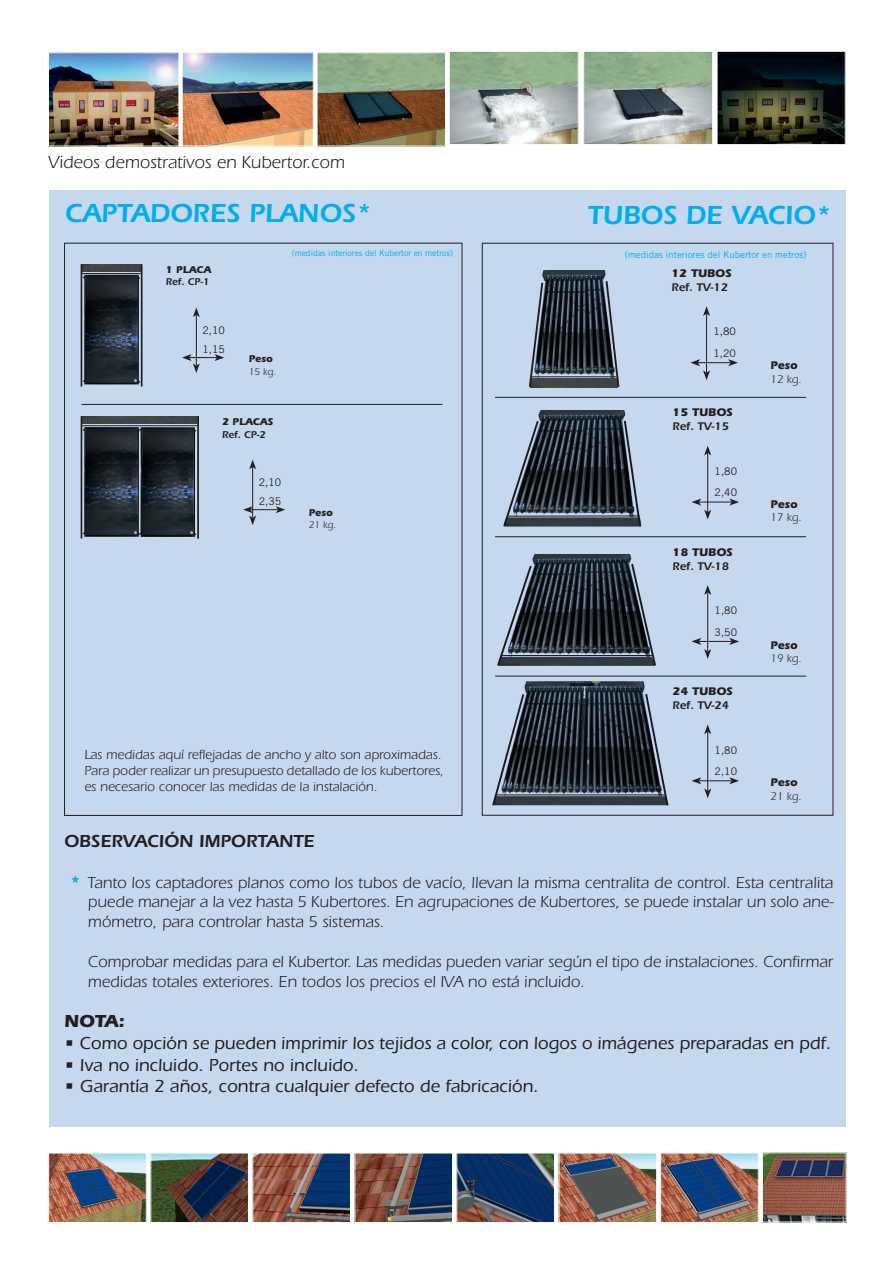
<style>
.page{position:relative;width:893px;height:1263px;background:#fff}
.page>*{position:absolute;margin:0;border:0;box-sizing:border-box;transform-origin:0 0}
.t1{font:600 27px "ITC Eras Std";color:#00aeef}
.t2{font:500 18px "ITC Eras Std";color:#231f20}
.t3{font:18px "ITC Eras Std";color:#231f20}
.t4{font:600 18px "ITC Eras Std";color:#231f20}
.t5{font:700 18px "ITC Eras Std";color:#231f20}
.t6{font:16.5px/19.8px "ITC Eras Std";color:#231f20;text-align:justify}
.t7{font:900 condensed 16.5px "Helvetica Neue LT Std";color:#00aeef}
.t8{font:13.5px "ITC Eras Std";color:#231f20}
.t9{font:700 11.4px "ITC Eras Std";color:#231f20}
.t10{font:600 11.4px "ITC Eras Std";color:#231f20}
.t11{font:11.4px "ITC Eras Std";color:#231f20}
.t12{font:10.5px "Trade Gothic LT Std";color:#231f20}
.t13{font:700 10.2px "ITC Eras Std";color:#231f20}
.t14{font:600 10.2px "ITC Eras Std";color:#231f20}
.t15{font:10.2px "ITC Eras Std";color:#231f20}
.t16{font:9.6px "Trade Gothic LT Std";color:#00aeef}
.t17{font:8.4px "Trade Gothic LT Std";color:#00aeef}
</style>
<div class="page">
<div style="left:49px;top:190px;width:797px;height:937px;background:#c6d8ee"></div>
<img style="left:50px;top:54px;width:127px;height:90px">
<div style="left:48px;top:52px;width:131px;height:94px;border:1px solid #fff"></div>
<img style="left:184px;top:54px;width:128px;height:90px">
<div style="left:182px;top:52px;width:132px;height:94px;border:1px solid #fff"></div>
<img style="left:319px;top:54px;width:125px;height:90px">
<div style="left:317px;top:52px;width:129px;height:94px;border:1px solid #fff"></div>
<img style="left:451px;top:53px;width:126px;height:90px">
<div style="left:449px;top:51px;width:130px;height:94px;border:1px solid #fff"></div>
<img style="left:585px;top:53px;width:126px;height:90px">
<div style="left:583px;top:51px;width:130px;height:94px;border:1px solid #fff"></div>
<img style="left:719px;top:53px;width:125px;height:90px">
<div style="left:717px;top:51px;width:129px;height:94px;border:1px solid #fff"></div>
<img style="left:542px;top:270px;width:64px;height:105px">
<img style="left:544px;top:378px;width:60px;height:9px">
<hr style="left:532px;top:376px;width:84px;height:1px;background:#231f20">
<svg style="left:528px;top:281px;width:16px;height:107px"></svg>
<svg style="left:604px;top:279px;width:16px;height:109px"></svg>
<img style="left:538px;top:411px;width:88px;height:8px">
<svg style="left:503px;top:419px;width:139px;height:108px"></svg>
<img style="left:532px;top:554px;width:100px;height:8px">
<svg style="left:497px;top:562px;width:159px;height:104px"></svg>
<img style="left:524px;top:682px;width:121px;height:10px">
<svg style="left:492px;top:692px;width:177px;height:114px"></svg>
<hr style="left:495px;top:397px;width:311px;height:1px;background:#231f20">
<hr style="left:495px;top:536px;width:311px;height:1px;background:#231f20">
<hr style="left:495px;top:676px;width:311px;height:1px;background:#231f20">
<hr style="left:706px;top:314px;width:1px;height:59px;background:#231f20">
<svg style="left:703px;top:306px;width:7px;height:10px"></svg>
<hr style="left:707px;top:453px;width:1px;height:59px;background:#231f20">
<svg style="left:704px;top:446px;width:7px;height:9px"></svg>
<hr style="left:707px;top:592px;width:1px;height:59px;background:#231f20">
<svg style="left:704px;top:585px;width:7px;height:10px"></svg>
<hr style="left:707px;top:732px;width:1px;height:59px;background:#231f20">
<svg style="left:704px;top:724px;width:7px;height:10px"></svg>
<hr style="left:698px;top:362px;width:33px;height:1px;background:#231f20">
<svg style="left:728px;top:359px;width:10px;height:7px"></svg>
<svg style="left:690px;top:359px;width:20px;height:21px"></svg>
<hr style="left:699px;top:502px;width:33px;height:1px;background:#231f20">
<svg style="left:729px;top:498px;width:10px;height:8px"></svg>
<svg style="left:691px;top:498px;width:20px;height:21px"></svg>
<hr style="left:699px;top:641px;width:33px;height:1px;background:#231f20">
<svg style="left:729px;top:638px;width:10px;height:7px"></svg>
<svg style="left:691px;top:638px;width:20px;height:21px"></svg>
<hr style="left:699px;top:780px;width:33px;height:1px;background:#231f20">
<svg style="left:729px;top:777px;width:10px;height:7px"></svg>
<svg style="left:691px;top:777px;width:20px;height:21px"></svg>
<img style="left:83px;top:275px;width:57px;height:109px">
<img style="left:82px;top:264px;width:59px;height:8px">
<hr style="left:81px;top:273px;width:60px;height:1px;background:#231f20">
<hr style="left:81px;top:264px;width:1px;height:122px;background:#231f20">
<hr style="left:141px;top:264px;width:2px;height:122px;background:#231f20">
<img style="left:83px;top:427px;width:113px;height:110px">
<img style="left:82px;top:416px;width:115px;height:8px">
<hr style="left:81px;top:425px;width:117px;height:1px;background:#231f20">
<hr style="left:81px;top:416px;width:1px;height:122px;background:#231f20">
<hr style="left:197px;top:416px;width:2px;height:123px;background:#231f20">
<hr style="left:81px;top:404px;width:362px;height:1px;background:#231f20">
<hr style="left:196px;top:315px;width:1px;height:51px;background:#231f20">
<svg style="left:193px;top:308px;width:7px;height:9px"></svg>
<svg style="left:182px;top:354px;width:42px;height:19px"></svg>
<hr style="left:252px;top:467px;width:1px;height:51px;background:#231f20">
<svg style="left:249px;top:460px;width:7px;height:9px"></svg>
<svg style="left:243px;top:506px;width:42px;height:19px"></svg>
<img style="left:764px;top:1154px;width:81px;height:66px">
<div style="left:762px;top:1152px;width:85px;height:70px;border:1px solid #fff"></div>
<img style="left:50px;top:1154px;width:95px;height:67px">
<div style="left:48px;top:1152px;width:99px;height:71px;border:1px solid #fff"></div>
<img style="left:152px;top:1154px;width:95px;height:67px">
<div style="left:150px;top:1152px;width:99px;height:71px;border:1px solid #fff"></div>
<img style="left:458px;top:1154px;width:95px;height:67px">
<div style="left:456px;top:1152px;width:99px;height:71px;border:1px solid #fff"></div>
<img style="left:254px;top:1154px;width:95px;height:67px">
<div style="left:252px;top:1152px;width:99px;height:71px;border:1px solid #fff"></div>
<img style="left:560px;top:1154px;width:95px;height:67px">
<div style="left:558px;top:1152px;width:99px;height:71px;border:1px solid #fff"></div>
<img style="left:356px;top:1154px;width:95px;height:67px">
<div style="left:354px;top:1152px;width:99px;height:71px;border:1px solid #fff"></div>
<img style="left:662px;top:1154px;width:95px;height:67px">
<div style="left:660px;top:1152px;width:99px;height:71px;border:1px solid #fff"></div>
<p class="t3" style="left:48px;top:152px;width:298px">Videos demostrativos en Kubertor.com</p>
<p class="t1" style="left:65px;top:197px;width:308px">CAPTADORES PLANOS*</p>
<p class="t13" style="left:166px;top:264px;width:47px">1 PLACA</p>
<p class="t14" style="left:166px;top:276px;width:45px">Ref. CP-1</p>
<p class="t12" style="left:202px;top:324px;width:24px">2,10</p>
<p class="t12" style="left:202px;top:343px;width:24px">1,15</p>
<p class="t17" style="left:292px;top:248px;width:163px">(medidas interiores del Kubertor en metros)</p>
<p class="t13" style="left:249px;top:353px;width:26px">Peso</p>
<p class="t15" style="left:249px;top:366px;width:29px">15 kg.</p>
<p class="t13" style="left:222px;top:416px;width:53px">2 PLACAS</p>
<p class="t14" style="left:222px;top:428px;width:45px">Ref. CP-2</p>
<p class="t12" style="left:259px;top:476px;width:24px">2,10</p>
<p class="t12" style="left:259px;top:495px;width:24px">2,35</p>
<p class="t13" style="left:309px;top:507px;width:26px">Peso</p>
<p class="t15" style="left:309px;top:519px;width:29px">21 kg.</p>
<p class="t8" style="left:84px;top:747px;width:359px">Las medidas aquí reflejadas de ancho y alto son aproximadas.</p>
<p class="t8" style="left:84px;top:763px;width:361px">Para poder realizar un presupuesto detallado de los kubertores,</p>
<p class="t8" style="left:84px;top:779px;width:295px">es necesario conocer las medidas de la instalación.</p>
<p class="t1" style="left:588px;top:200px;width:245px">TUBOS DE VACIO*</p>
<p class="t16" style="left:625px;top:249px;width:183px">(medidas interiores del Kubertor en metros)</p>
<p class="t9" style="left:671px;top:267px;width:62px">12 TUBOS</p>
<p class="t10" style="left:671px;top:280px;width:58px">Ref. TV-12</p>
<p class="t12" style="left:713px;top:325px;width:24px">1,80</p>
<p class="t12" style="left:713px;top:347px;width:24px">1,20</p>
<p class="t9" style="left:673px;top:406px;width:62px">15 TUBOS</p>
<p class="t10" style="left:673px;top:420px;width:58px">Ref. TV-15</p>
<p class="t12" style="left:715px;top:465px;width:24px">1,80</p>
<p class="t12" style="left:715px;top:486px;width:24px">2,40</p>
<p class="t9" style="left:673px;top:545px;width:62px">18 TUBOS</p>
<p class="t10" style="left:673px;top:559px;width:58px">Ref. TV-18</p>
<p class="t12" style="left:715px;top:604px;width:24px">1,80</p>
<p class="t12" style="left:715px;top:625px;width:24px">3,50</p>
<p class="t9" style="left:673px;top:685px;width:62px">24 TUBOS</p>
<p class="t10" style="left:673px;top:699px;width:58px">Ref. TV-24</p>
<p class="t12" style="left:715px;top:743px;width:24px">1,80</p>
<p class="t12" style="left:715px;top:765px;width:24px">2,10</p>
<p class="t9" style="left:770px;top:358px;width:29px">Peso</p>
<p class="t11" style="left:770px;top:373px;width:33px">12 kg.</p>
<p class="t9" style="left:770px;top:497px;width:29px">Peso</p>
<p class="t11" style="left:770px;top:511px;width:33px">17 kg.</p>
<p class="t9" style="left:770px;top:638px;width:29px">Peso</p>
<p class="t11" style="left:770px;top:652px;width:33px">19 kg.</p>
<p class="t9" style="left:770px;top:775px;width:29px">Peso</p>
<p class="t11" style="left:770px;top:789px;width:33px">21 kg.</p>
<p class="t4" style="left:64px;top:831px;width:252px">OBSERVACIÓN IMPORTANTE</p>
<p class="t7" style="left:72px;top:872px;width:8px">*</p>
<p class="t6" style="left:88px;top:872px;width:747px">Tanto los captadores planos como los tubos de vacío, llevan la misma centralita de control. Esta centralita puede manejar a la vez hasta 5 Kubertores. En agrupaciones de Kubertores, se puede instalar un solo ane&shy;mómetro, para controlar hasta 5 sistemas.</p>
<p class="t6" style="left:88px;top:952px;width:747px">Comprobar medidas para el Kubertor. Las medidas pueden variar según el tipo de instalaciones. Confirmar medidas totales exteriores. En todos los precios el IVA no está incluido.</p>
<p class="t5" style="left:64px;top:1011px;width:62px">NOTA:</p>
<p class="t2" style="left:64px;top:1033px;width:768px">• Como opción se pueden imprimir los tejidos a color, con logos o imágenes preparadas en pdf.</p>
<p class="t2" style="left:64px;top:1055px;width:296px">• Iva no incluido. Portes no incluido.</p>
<p class="t2" style="left:64px;top:1076px;width:476px">• Garantía 2 años, contra cualquier defecto de fabricación.</p>
</div>
